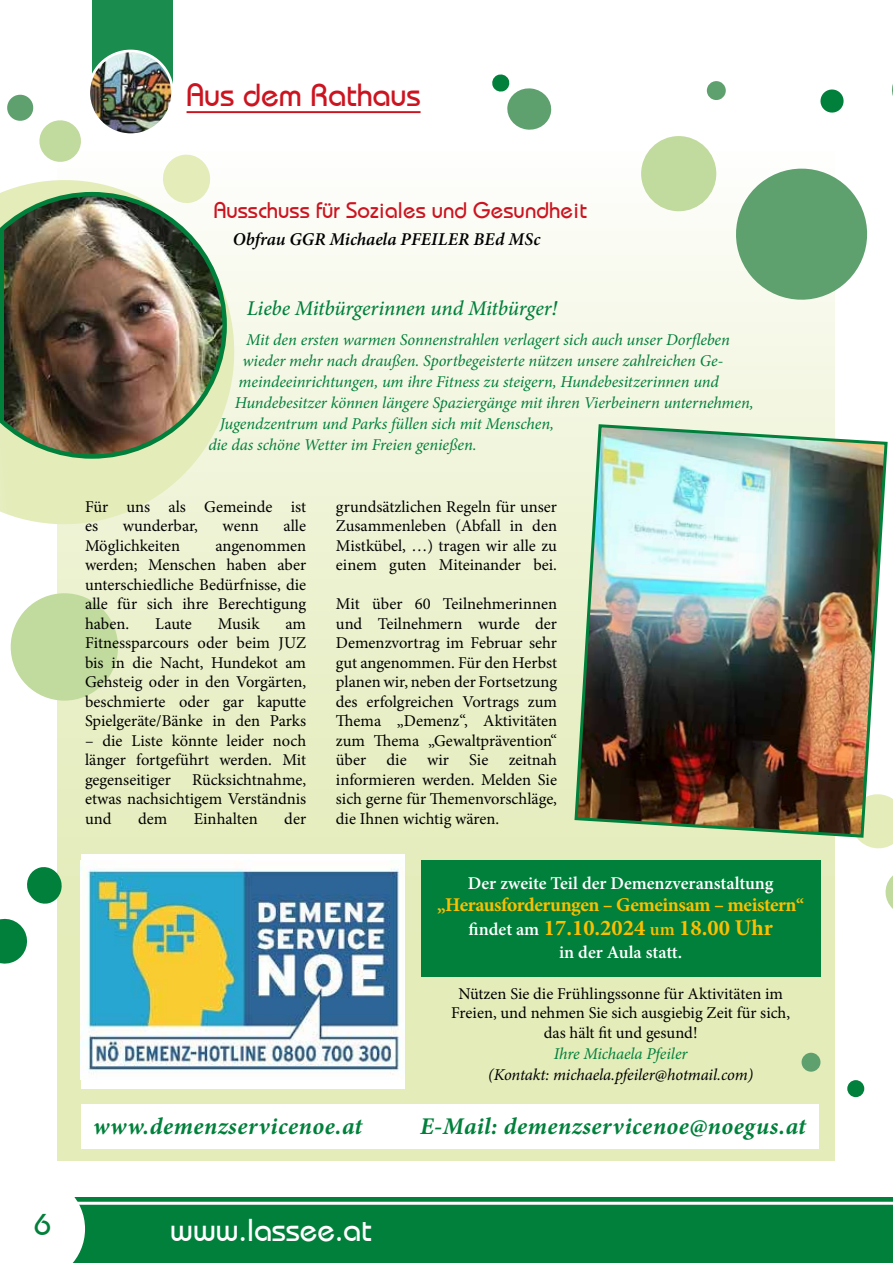
<style>
.page{position:relative;width:893px;height:1263px;background:#fff}
.page>*{position:absolute;margin:0;border:0;box-sizing:border-box;transform-origin:0 0}
.t1{font:31.95px "Bahamas Plain";color:#cc1420}
.t2{font:31.5px "Bahamas Plain";color:#fff}
.t3{font:30px "Bahamas Plain";color:#00803b}
.t4{font:italic 700 24px "Minion Pro";letter-spacing:.025em;color:#00803b}
.t5{font:22.5px "Bahamas Plain";letter-spacing:.005em;color:#cc1420}
.t6{font:700 22.5px "Minion Pro";color:#fbbf00}
.t7{font:italic 500 21px "Minion Pro";letter-spacing:-.01em;color:#00803b}
.t8{font:700 19.5px "Minion Pro";letter-spacing:-.025em;color:#fbbf00}
.t9{font:600 18px "Minion Pro";letter-spacing:-.005em;color:#fff}
.t10{font:italic 600 18px "Minion Pro";color:#000}
.t11{font:16.5px/19.5px "Minion Pro";color:#000;text-align:justify}
.t12{font:italic 16.5px "Minion Pro";letter-spacing:-.005em;color:#00803b}
.t13{font:italic 16.5px "Minion Pro";letter-spacing:-.01em;color:#000}
.s1{font-size:18px}
.s2{font-weight:600;font-size:18px;color:#fff}
.s3{font-weight:600;font-size:18px}
</style>
<div class="page">
<div style="left:57px;top:151px;width:777px;height:1010px;background:linear-gradient(to bottom,#fafbf3,#dfe8ad)"></div>
<div style="left:641px;top:136px;width:75px;height:75px;background:#c1da9d;border-radius:50%"></div>
<div style="left:11px;top:593px;width:107px;height:108px;background:#c1da9d;border-radius:50%"></div>
<div style="left:0;top:1195px;width:893px;height:68px;background:#00803b"></div>
<div style="left:0;top:1196px;width:85px;height:67px;background:#fff"></div>
<hr style="left:62px;top:1202px;width:831px;height:3px;background:#fff">
<div style="left:92px;top:0;width:81px;height:91px;background:#1a8c4e"></div>
<img style="left:91px;top:51px;width:82px;height:81px">
<div style="left:87px;top:50px;width:87px;height:86px;border:3px solid #fff;border-radius:50%"></div>
<hr style="left:187px;top:111px;width:234px;height:2px;background:#cc1420">
<div style="left:801px;top:1053px;width:19px;height:19px;background:#5fa06f;border-radius:50%"></div>
<div style="left:847px;top:1080px;width:17px;height:17px;background:#00803b;border-radius:50%"></div>
<svg style="left:27px;top:865px;width:37px;height:40px"></svg>
<svg style="left:7px;top:94px;width:77px;height:71px"></svg>
<svg style="left:161px;top:153px;width:51px;height:22px"></svg>
<div style="left:707px;top:81px;width:19px;height:19px;background:#5fa06f;border-radius:50%"></div>
<svg style="left:728px;top:160px;width:140px;height:148px"></svg>
<svg style="left:0;top:175px;width:240px;height:355px"></svg>
<svg style="left:0;top:918px;width:28px;height:46px"></svg>
<svg style="left:885px;top:875px;width:8px;height:34px"></svg>
<svg style="left:858px;top:797px;width:35px;height:52px"></svg>
<svg style="left:820px;top:89px;width:24px;height:24px"></svg>
<svg style="left:892px;top:84px;width:1px;height:12px"></svg>
<svg style="left:492px;top:74px;width:60px;height:56px"></svg>
<img style="left:0;top:190px;width:229px;height:271px">
<img style="left:573px;top:423px;width:316px;height:416px">
<div style="left:81px;top:855px;width:323px;height:234px;background:#fff"></div>
<img style="left:81px;top:860px;width:319px;height:215px">
<div style="left:421px;top:860px;width:399px;height:117px;background:#00803b"></div>
<div style="left:81px;top:1104px;width:737px;height:44px;background:#fff"></div>
<div style="left:0;top:1176px;width:893px;height:20px;background:#fff"></div>
<h1 class="t1" style="left:187px;top:76px;width:235px">Aus dem Rathaus</h1>
<h3 class="t5" style="left:214px;top:197px;width:374px">Ausschuss für Soziales und Gesundheit</h3>
<p class="t10" style="left:233px;top:227px;width:309px">Obfrau GGR Michaela PFEILER BEd MSc</p>
<p class="t7" style="left:247px;top:294px;width:312px">Liebe Mitbürgerinnen und Mitbürger!</p>
<p class="t12" style="left:246px;top:328px;width:485px">Mit den ersten warmen Sonnenstrahlen verlagert sich auch unser Dorfleben</p>
<p class="t12" style="left:242px;top:349px;width:482px">wieder mehr nach draußen. Sportbegeisterte nützen unsere zahlreichen Ge-</p>
<p class="t12" style="left:239px;top:370px;width:482px">meindeeinrichtungen, um ihre Fitness zu steigern, Hundebesitzerinnen und</p>
<p class="t12" style="left:235px;top:391px;width:520px">Hundebesitzer können längere Spaziergänge mit ihren Vierbeinern unternehmen,</p>
<p class="t12" style="left:220px;top:412px;width:336px">Jugendzentrum und Parks füllen sich mit Menschen,</p>
<p class="t12" style="left:208px;top:433px;width:270px">die das schöne Wetter im Freien genießen.</p>
<p class="t11" style="left:85px;top:497px;width:223px">Für uns als Gemeinde ist es</p>
<p class="t11" style="left:123px;top:516px;width:77px">wunderbar,</p>
<p class="t11" style="left:223px;top:516px;width:38px">wenn</p>
<p class="t11" style="left:283px;top:516px;width:24px">alle</p>
<p class="t11" style="left:85px;top:536px;width:97px">Möglichkeiten</p>
<p class="t11" style="left:85px;top:536px;width:223px;text-indent:130px">angenommen werden; Menschen haben aber unterschiedliche Bedürfnisse, die alle für sich ihre Berechtigung haben.</p>
<p class="t11" style="left:155px;top:614px;width:38px">Laute</p>
<p class="t11" style="left:218px;top:614px;width:43px">Musik</p>
<p class="t11" style="left:85px;top:614px;width:223px;text-indent:200px">am Fitnessparcours oder beim JUZ bis in die Nacht, Hundekot am Gehsteig oder in den Vorgärten, beschmierte oder gar kaputte Spielgeräte/Bänke in den Parks</p>
<p class="t11" style="left:85px;top:731px;width:223px">– die Liste könnte leider noch länger fortgeführt werden. Mit gegenseitiger</p>
<p class="t11" style="left:85px;top:770px;width:223px;text-indent:107px">Rücksichtnahme, etwas nachsichtigem Verständnis und</p>
<p class="t11" style="left:138px;top:809px;width:31px">dem</p>
<p class="t11" style="left:194px;top:809px;width:65px">Einhalten</p>
<p class="t11" style="left:284px;top:809px;width:23px">der</p>
<p class="t11" style="left:336px;top:497px;width:223px">grundsätzlichen Regeln für unser Zusammenleben (Abfall in den Mistkübel, …) tragen wir alle zu einem guten Miteinander bei.</p>
<p class="t11" style="left:336px;top:594px;width:223px">Mit über 60 Teilnehmerinnen und Teilnehmern wurde der Demenzvortrag im Februar sehr gut angenommen. Für den Herbst planen wir, neben der Fortsetzung des erfolgreichen Vortrags zum Thema „Demenz“, Aktivitäten zum Thema „Gewaltprävention“ über die wir Sie zeitnah informieren werden. Melden Sie sich gerne für Themenvorschläge, die Ihnen wichtig wären.</p>
<p class="t9" style="left:468px;top:871px;width:307px">Der zweite Teil der Demenzveranstaltung</p>
<p class="t8" style="left:437px;top:891px;width:368px"><span class="s1">„</span>Herausforderungen – Gemeinsam – meistern<span class="s1">“</span></p>
<h3 class="t6" style="left:469px;top:912px;width:306px"><span class="s2">findet am</span> 17.10.2024 <span class="s3">um</span> 18.00 Uhr</h3>
<p class="t9" style="left:559px;top:940px;width:125px">in der Aula statt.</p>
<p class="t11" style="left:451px;top:984px;width:341px;text-align:center">Nützen Sie die Frühlingssonne für Aktivitäten im<br>Freien, und nehmen Sie sich ausgiebig Zeit für sich, das hält fit und gesund!</p>
<p class="t12" style="left:554px;top:1042px;width:135px">Ihre Michaela Pfeiler</p>
<p class="t13" style="left:488px;top:1063px;width:267px">(Kontakt: michaela.pfeiler@hotmail.com)</p>
<h3 class="t4" style="left:93px;top:1109px;width:271px">www.demenzservicenoe.at</h3>
<h3 class="t4" style="left:420px;top:1109px;width:387px">E-Mail: demenzservicenoe@noegus.at</h3>
<h3 class="t3" style="left:34px;top:1207px;width:18px">6</h3>
<h2 class="t2" style="left:170px;top:1211px;width:203px">www.lassee.at</h2>
</div>
